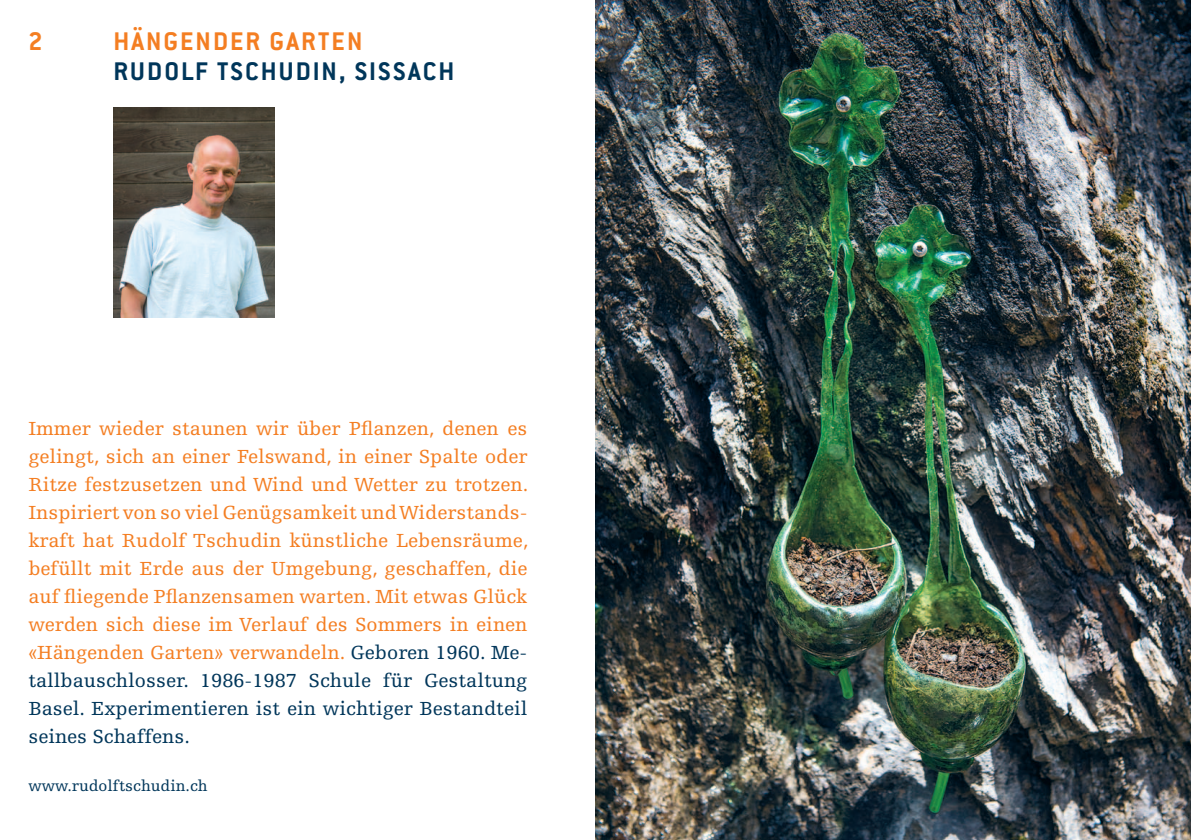
<style>
.page{position:relative;width:1191px;height:840px;background:#fff}
.page>*{position:absolute;margin:0;border:0;box-sizing:border-box;transform-origin:0 0}
.t1{font:700 28px "Conduit ITC";letter-spacing:.075em;color:#00365a}
.t2{font:700 28px "Conduit ITC";letter-spacing:.075em;color:#f47e22}
.t3{font:20px/28px "Egyptienne F";color:#f47e22;text-align:justify}
.t4{font:16px "Egyptienne F";color:#00365a}
.s1{color:#00365a}
</style>
<div class="page">
<img style="left:595px;top:0;width:596px;height:839px">
<img style="left:113px;top:108px;width:161px;height:210px">
<h1 class="t2" style="left:28px;top:25px;width:59px">2 H</h1>
<h1 class="t2" style="left:131px;top:25px;width:229px">ÄNGENDER GARTEN</h1>
<h1 class="t1" style="left:113px;top:55px;width:343px">RUDOLF TSCHUDIN, SISSACH</h1>
<p class="t3" style="left:28px;top:414px;width:501px">Immer wieder staunen wir über Pflanzen, denen es gelingt, sich an einer Felswand, in einer Spalte oder Ritze festzusetzen und Wind und Wetter zu trotzen.<br>Inspiriert von so viel Genügsamkeit und Widerstands&shy;kraft hat Rudolf Tschudin künstliche Lebensräume, befüllt mit Erde aus der Umgebung, geschaffen, die auf fliegende Pflanzensamen warten. Mit etwas Glück werden sich diese im Verlauf des Sommers in einen «Hängenden Garten» verwandeln. <span class="s1">Geboren 1960. Me&shy;tallbauschlosser. 1986-1987 Schule für Gestaltung Basel. Experimentieren ist ein wichtiger Bestandteil seines Schaffens.</span></p>
<p class="t4" style="left:28px;top:777px;width:181px">www.rudolftschudin.ch</p>
</div>
